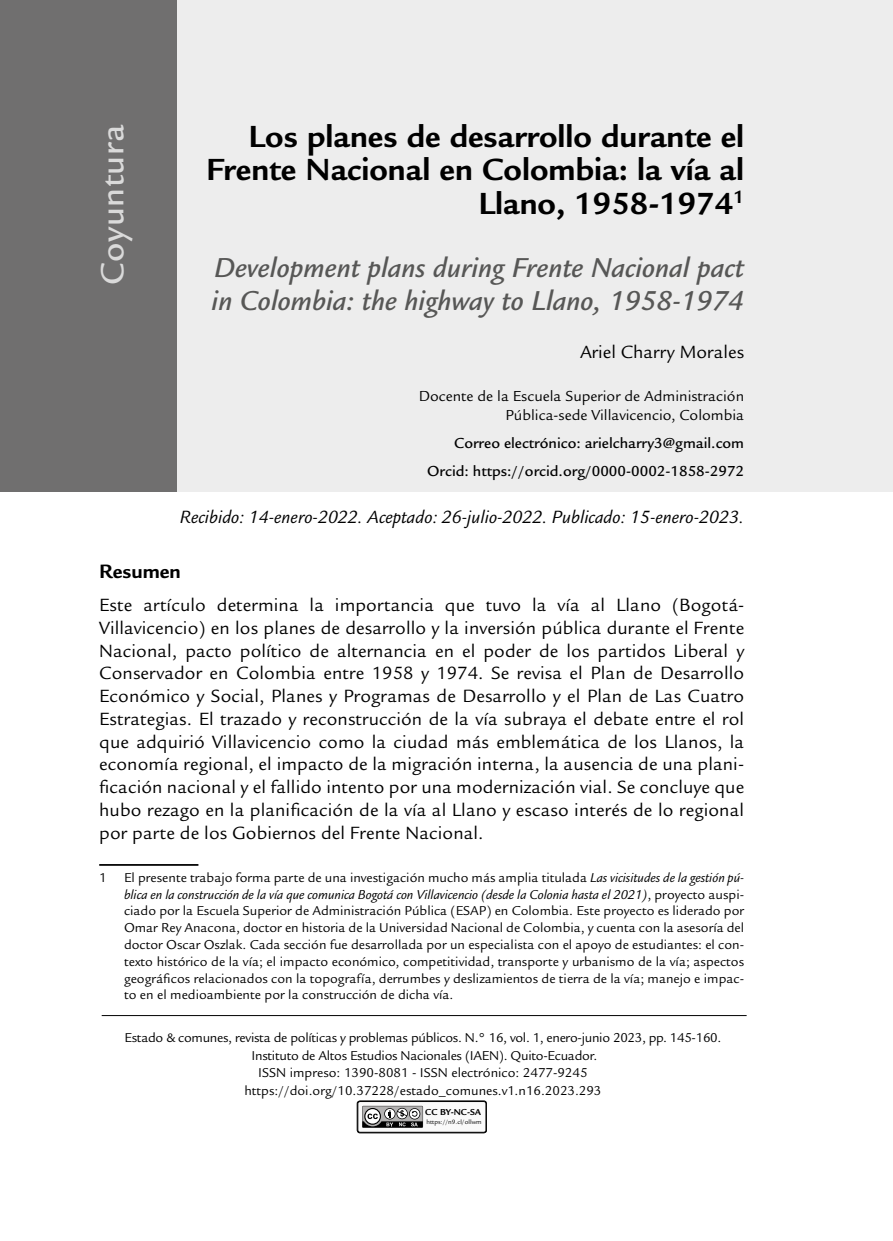
<style>
.page{position:relative;width:893px;height:1241px;background:#fff}
.page>*{position:absolute;margin:0;border:0;box-sizing:border-box;transform-origin:0 0}
.t1{font:500 35px "Legacy Sans Std";letter-spacing:.02em;color:#dadada}
.t2{font:700 33.25px/33.2px "Legacy Sans Std";color:#000;text-align:right}
.t3{font:italic 500 29.75px/33.2px "Legacy Sans Std";color:#575756}
.t4{font:700 21px "Legacy Sans Std";color:#000}
.t5{font:19.25px/22.8px "Legacy Sans Std";letter-spacing:.005em;color:#000;text-align:justify}
.t6{font:italic 19.25px "Legacy Sans Std";color:#000}
.t7{font:500 15.75px/27.7px "Legacy Sans Std";color:#000;text-align:right}
.t8{font:15.75px/18.9px "Legacy Sans Std";color:#000;text-align:right}
.t9{font:14px/16.8px "Legacy Sans Std";color:#000;text-align:justify}
.t10{font:14px/17.5px "Legacy Sans Std";letter-spacing:-.02em;color:#000;text-align:center}
.t11{font:700 9.45px "Legacy Sans Std";letter-spacing:-.005em;color:#000}
.t12{font:6.83px "Legacy Sans Std";color:#000}
.s1{font-style:italic}
</style>
<div class="page">
<div style="left:52px;top:0;width:841px;height:491px;background:#ededed"></div>
<div style="left:0;top:0;width:176px;height:491px;background:#706f6f"></div>
<div style="left:357px;top:1100px;width:129px;height:32px;background:#fafafa;border-radius:3px"></div>
<div style="left:357px;top:1100px;width:130px;height:32px;border:1px solid #000;border-radius:3px"></div>
<div style="left:358px;top:1101px;width:128px;height:31px;border:1px solid #000;border-radius:2px"></div>
<svg style="left:362px;top:1105px;width:61px;height:22px"></svg>
<hr style="left:102px;top:1014px;width:645px;height:1px;background:#000">
<hr style="left:99px;top:863px;width:99px;height:2px;background:#000">
<h1 class="t1" style="left:92px;top:285px;width:162px;rotate:-90deg">Coyuntura</h1>
<h2 class="t2" style="left:206px;top:120px;width:540px">Los planes de desarrollo durante el<br>Frente Nacional en Colombia: la vía al<br>Llano, 1958-1974<sup>1</sup></h2>
<h3 class="t3" style="left:212px;top:251px;width:534px">Development plans during Frente Nacional pact in Colombia: the highway to Llano, 1958-1974</h3>
<p class="t5" style="left:580px;top:340px;width:166px">Ariel Charry Morales</p>
<p class="t8" style="left:419px;top:387px;width:327px">Docente de la Escuela Superior de Administración<br>Pública-sede Villavicencio, Colombia</p>
<p class="t7" style="left:427px;top:429px;width:318px">Correo electrónico: arielcharry3@gmail.com<br>Orcid: https://orcid.org/0000-0002-1858-2972</p>
<p class="t6" style="left:180px;top:506px;width:566px">Recibido: 14-enero-2022. Aceptado: 26-julio-2022. Publicado: 15-enero-2023.</p>
<p class="t4" style="left:99px;top:559px;width:83px">Resumen</p>
<p class="t5" style="left:99px;top:593px;width:646px">Este artículo determina la importancia que tuvo la vía al Llano (Bogotá-Villavicencio) en los planes de desarrollo y la inversión pública durante el Frente Nacional, pacto político de alternancia en el poder de los partidos Liberal y Conservador en Colombia entre 1958 y 1974. Se revisa el Plan de Desarrollo Económico y Social, Planes y Programas de Desarrollo y el Plan de Las Cuatro Estrategias. El trazado y reconstrucción de la vía subraya el debate entre el rol que adquirió Villavicencio como la ciudad más emblemática de los Llanos, la economía regional, el impacto de la migración interna, la ausencia de una plani&shy;ficación nacional y el fallido intento por una modernización vial. Se concluye que hubo rezago en la planificación de la vía al Llano y escaso interés de lo regional por parte de los Gobiernos del Frente Nacional.</p>
<p class="t9" style="left:124px;top:868px;width:622px;text-indent:-25px">1 El presente trabajo forma parte de una investigación mucho más amplia titulada <span class="s1">Las vicisitudes de la gestión pú&shy;blica en la construcción de la vía que comunica Bogotá con Villavicencio (desde la Colonia hasta el 2021)</span>, proyecto auspi&shy;ciado por la Escuela Superior de Administración Pública (ESAP) en Colombia. Este proyecto es liderado por Omar Rey Anacona, doctor en historia de la Universidad Nacional de Colombia, y cuenta con la asesoría del doctor Oscar Oszlak. Cada sección fue desarrollada por un especialista con el apoyo de estudiantes: el con&shy;texto histórico de la vía; el impacto económico, competitividad, transporte y urbanismo de la vía; aspectos geográficos relacionados con la topografía, derrumbes y deslizamientos de tierra de la vía; manejo e impac&shy;to en el medioambiente por la construcción de dicha vía.</p>
<p class="t10" style="left:124px;top:1029px;width:598px">Estado &amp; comunes, revista de políticas y problemas públicos. N.° 16, vol. 1, enero-junio 2023, pp. 145-160.<br>Instituto de Altos Estudios Nacionales (IAEN). Quito-Ecuador.<br>ISSN impreso: 1390-8081 - ISSN electrónico: 2477-9245 https://doi.org/10.37228/estado_comunes.v1.n16.2023.293</p>
<p class="t11" style="left:425px;top:1106px;width:58px">CC BY-NC-SA</p>
<p class="t12" style="left:426px;top:1117px;width:57px">https://n9.cl/ollwm</p>
</div>
